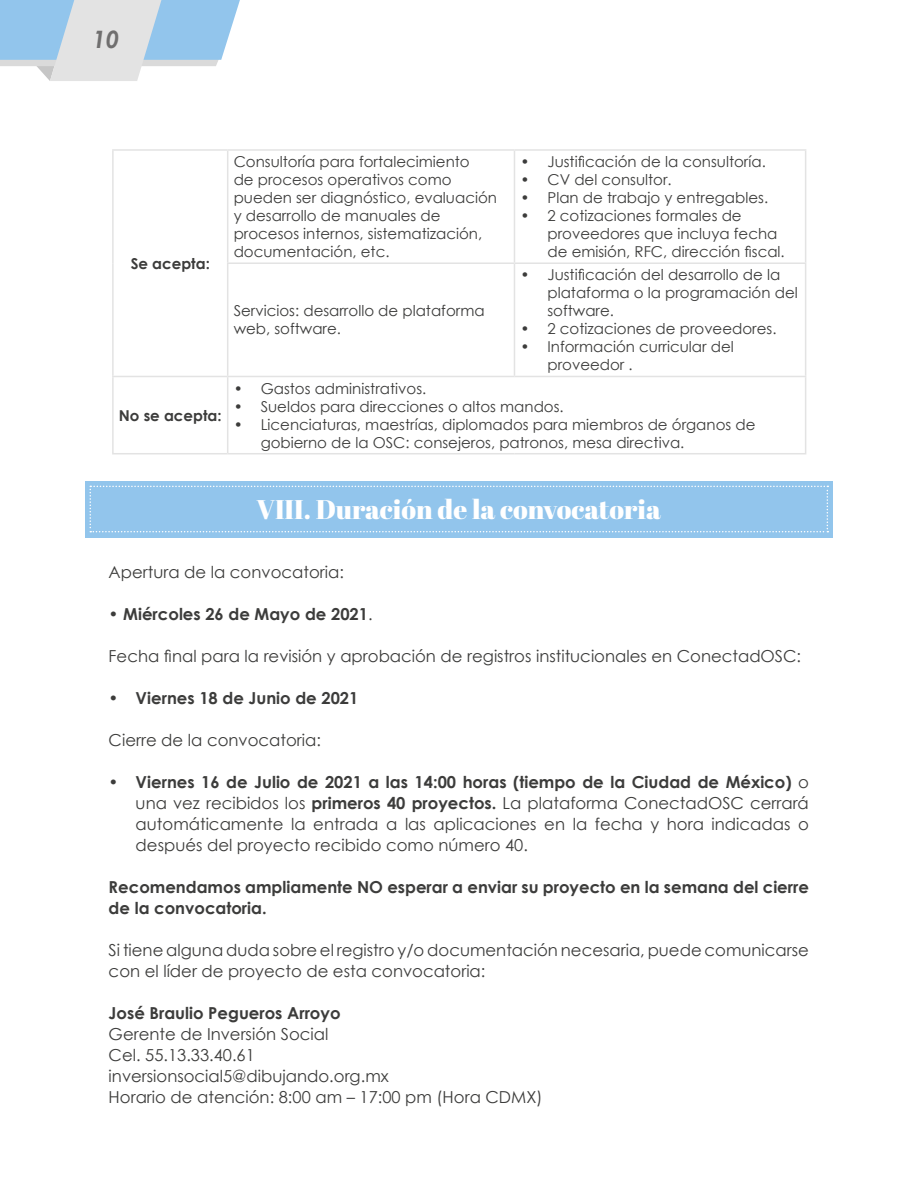
<style>
.page{position:relative;width:918px;height:1188px;background:#fff}
.page>*{position:absolute;margin:0;border:0;box-sizing:border-box;transform-origin:0 0}
.t1{font:27px "Abril Fatface";color:#fff}
.t2{font:italic 700 24px "Century Gothic";color:#706f6f}
.t3{font:16.5px/21px "Century Gothic";color:#3c3c3b}
.t4{font:700 16.5px/21px "Century Gothic";color:#3c3c3b}
.t5{font:15px/18px "Century Gothic";color:#3c3c3b}
.t6{font:700 15px "Century Gothic";color:#3c3c3b}
.s1{font-weight:400}
.s2{font-weight:700}
</style>
<div class="page">
<svg style="left:0;top:0;width:240px;height:81px;background:#c2d8ea"></svg>
<hr style="left:112px;top:149px;width:116px;height:2px;background:#e3e3e3">
<hr style="left:112px;top:151px;width:2px;height:112px;background:#e3e3e3">
<hr style="left:228px;top:149px;width:286px;height:2px;background:#e3e3e3">
<hr style="left:227px;top:151px;width:1px;height:111px;background:#e3e3e3">
<hr style="left:514px;top:149px;width:292px;height:2px;background:#e3e3e3">
<hr style="left:514px;top:151px;width:1px;height:111px;background:#e3e3e3">
<hr style="left:805px;top:151px;width:1px;height:111px;background:#e3e3e3">
<hr style="left:112px;top:263px;width:2px;height:113px;background:#e3e3e3">
<hr style="left:227px;top:264px;width:1px;height:112px;background:#e3e3e3">
<hr style="left:514px;top:264px;width:1px;height:112px;background:#e3e3e3">
<hr style="left:805px;top:264px;width:1px;height:112px;background:#e3e3e3">
<hr style="left:112px;top:377px;width:2px;height:76px;background:#e3e3e3">
<hr style="left:227px;top:377px;width:1px;height:76px;background:#e3e3e3">
<hr style="left:805px;top:377px;width:1px;height:76px;background:#e3e3e3">
<hr style="left:227px;top:262px;width:287px;height:2px;background:#e3e3e3">
<hr style="left:514px;top:262px;width:292px;height:2px;background:#e3e3e3">
<hr style="left:112px;top:376px;width:116px;height:1px;background:#e3e3e3">
<hr style="left:228px;top:376px;width:286px;height:1px;background:#e3e3e3">
<hr style="left:514px;top:376px;width:292px;height:1px;background:#e3e3e3">
<hr style="left:112px;top:453px;width:116px;height:1px;background:#e3e3e3">
<hr style="left:228px;top:453px;width:286px;height:1px;background:#e3e3e3">
<hr style="left:514px;top:453px;width:292px;height:1px;background:#e3e3e3">
<div style="left:85px;top:481px;width:748px;height:56px;background:#92c5ec"></div>
<svg style="left:90px;top:486px;width:738px;height:46px"></svg>
<h2 class="t2" style="left:92px;top:21px;width:28px">10</h2>
<p class="t6" style="left:131px;top:252px;width:81px">Se acepta:</p>
<p class="t6" style="left:119px;top:404px;width:104px">No se acepta:</p>
<p class="t5" style="left:234px;top:153px;width:265px">Consultoría para fortalecimiento<br>de procesos operativos como pueden ser diagnóstico, evaluación y desarrollo de manuales de procesos internos, sistematización, documentación, etc.</p>
<p class="t5" style="left:520px;top:153px;width:247px">• Justificación de la consultoría.</p>
<p class="t5" style="left:520px;top:171px;width:153px">• CV del consultor.</p>
<p class="t5" style="left:520px;top:189px;width:249px">• Plan de trabajo y entregables.</p>
<p class="t5" style="left:547px;top:207px;width:239px;text-indent:-27px">• 2 cotizaciones formales de proveedores que incluya fecha de emisión, RFC, dirección fiscal.</p>
<p class="t5" style="left:234px;top:302px;width:252px">Servicios: desarrollo de plataforma web, software.</p>
<p class="t5" style="left:547px;top:266px;width:252px;text-indent:-27px">• Justificación del desarrollo de la plataforma o la programación del software.</p>
<p class="t5" style="left:520px;top:320px;width:258px">• 2 cotizaciones de proveedores.</p>
<p class="t5" style="left:547px;top:338px;width:188px;text-indent:-27px">• Información curricular del proveedor .</p>
<p class="t5" style="left:234px;top:379px;width:194px">• Gastos administrativos.</p>
<p class="t5" style="left:234px;top:397px;width:332px">• Sueldos para direcciones o altos mandos.</p>
<p class="t5" style="left:261px;top:415px;width:496px;text-indent:-27px">• Licenciaturas, maestrías, diplomados para miembros de órganos de gobierno de la OSC: consejeros, patronos, mesa directiva.</p>
<h1 class="t1" style="left:257px;top:490px;width:406px">VIII. Duración de la convocatoria</h1>
<p class="t3" style="left:109px;top:561px;width:237px">Apertura de la convocatoria:</p>
<p class="t4" style="left:109px;top:603px;width:266px"><span class="s1">•</span> Miércoles 26 de Mayo de 2021<span class="s1">.</span></p>
<p class="t3" style="left:109px;top:645px;width:694px">Fecha final para la revisión y aprobación de registros institucionales en ConectadOSC:</p>
<p class="t4" style="left:109px;top:687px;width:251px">• Viernes 18 de Junio de 2021</p>
<p class="t3" style="left:109px;top:729px;width:214px">Cierre de la convocatoria:</p>
<p class="t3" style="left:136px;top:771px;width:675px;text-align:justify;text-indent:-27px"><span class="s2">• Viernes 16 de Julio de 2021 a las 14:00 horas (tiempo de la Ciudad de México)</span> o una vez recibidos los <span class="s2">primeros 40 proyectos.</span> La plataforma ConectadOSC cerrará automáticamente la entrada a las aplicaciones en la fecha y hora indicadas o después del proyecto recibido como número 40.</p>
<p class="t4" style="left:109px;top:876px;width:702px">Recomendamos ampliamente NO esperar a enviar su proyecto en la semana del cierre de la convocatoria.</p>
<p class="t3" style="left:109px;top:939px;width:702px">Si tiene alguna duda sobre el registro y/o documentación necesaria, puede comunicarse con el líder de proyecto de esta convocatoria:</p>
<p class="t4" style="left:109px;top:1002px;width:233px">José Braulio Pegueros Arroyo</p>
<p class="t3" style="left:109px;top:1023px;width:435px">Gerente de Inversión Social<br>Cel. 55.13.33.40.61<br>inversionsocial5@dibujando.org.mx<br>Horario de atención: 8:00 am – 17:00 pm (Hora CDMX)</p>
</div>
